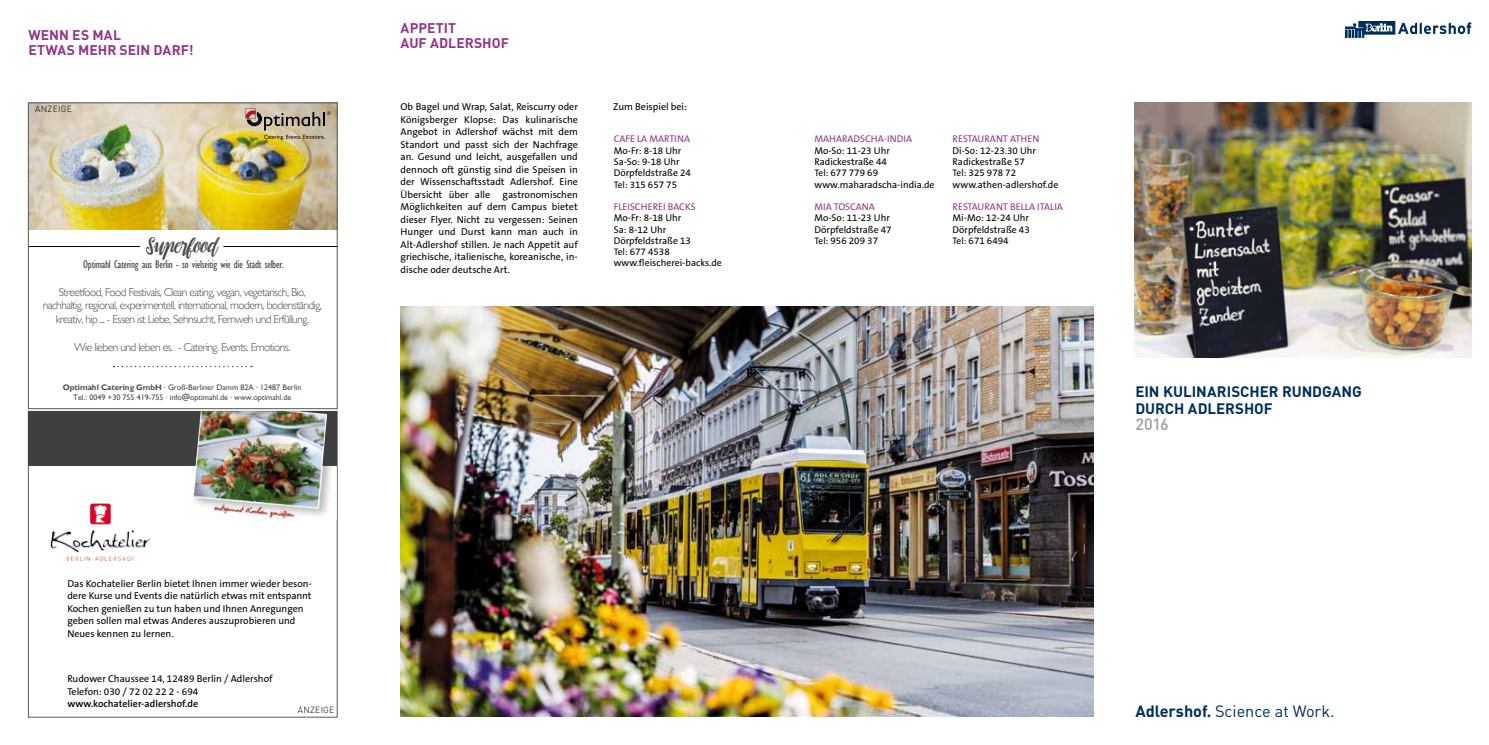
<style>
.page{position:relative;width:1489px;height:745px;background:#fff}
.page>*{position:absolute;margin:0;border:0;box-sizing:border-box;transform-origin:0 0}
.t1{font:19.38px "Fonjava";color:#4b4b4d}
.t2{font:16.25px "DIN";color:#002f5c}
.t3{font:500 16.25px "DIN";color:#9c9e9f}
.t4{font:700 15px/16.2px "DIN";color:#002f5c}
.t5{font:700 13.88px/15px "DIN";letter-spacing:.015em;color:#933588}
.t6{font:300 11.5px/13.8px "Gill Sans";letter-spacing:-.05em;color:#4b4b4d;text-align:center}
.t7{font:condensed 11.5px "Gill Sans";letter-spacing:-.025em;color:#4b4b4d}
.t8{font:10px/12.5px "The Sans B5 Plain";color:#000}
.t9{font:600 10px "The Sans B6";color:#000}
.t10{font:9.75px/11.2px "The Sans B5 Plain";color:#000}
.t11{font:9.75px "The Sans B5 Plain";color:#933588}
.t12{font:300 8.75px "DIN";letter-spacing:.025em;color:#000}
.t13{font:8px/9.6px "Gill Sans";color:#4b4b4d;text-align:center}
.s1{font-weight:700}
.s2{font-size:9.5px}
</style>
<div class="page">
<img style="left:1134px;top:102px;width:336px;height:256px">
<svg style="left:1345px;top:21px;width:126px;height:16px"></svg>
<img style="left:400px;top:306px;width:693px;height:409px">
<img style="left:30px;top:104px;width:305px;height:125px">
<hr style="left:28px;top:246px;width:112px;height:1px;background:#000">
<hr style="left:223px;top:246px;width:114px;height:1px;background:#000">
<svg style="left:245px;top:108px;width:86px;height:32px;background:#ad9f7f"></svg>
<svg style="left:113px;top:365px;width:139px;height:2px"></svg>
<div style="left:28px;top:102px;width:309px;height:306px;border:1px solid #58585a"></div>
<img style="left:50px;top:503px;width:101px;height:58px">
<div style="left:28px;top:411px;width:309px;height:54px;background:#3f3f3f"></div>
<img style="left:188px;top:411px;width:149px;height:108px">
<h3 class="t5" style="left:28px;top:26px;width:23px">WENN</h3>
<h3 class="t5" style="left:72px;top:26px;width:41px">ES MAL</h3>
<h3 class="t5" style="left:28px;top:41px;width:28px">ETWAS</h3>
<h3 class="t5" style="left:78px;top:41px;width:21px">MEHR</h3>
<h3 class="t5" style="left:120px;top:41px;width:9px">SEIN</h3>
<h3 class="t5" style="left:153px;top:41px;width:10px">DARF</h3>
<h3 class="t5" style="left:189px;top:41px;width:6px">!</h3>
<p class="t12" style="left:35px;top:104px;width:38px">ANZEIGE</p>
<h1 class="t1" style="left:146px;top:230px;width:73px">Superfood</h1>
<p class="t6" style="left:43px;top:285px;width:280px">Streetfood, Food Festivals, Clean eating, vegan, vegetarisch, Bio, nachhaltig, regional, experimentell, international, modern, bodenständig, kreativ, hip ... - Essen ist Liebe, Sehnsucht, Fernweh und Erfüllung.</p>
<p class="t6" style="left:74px;top:340px;width:218px">Wie lieben und leben es. - Catering. Events. Emotions.</p>
<p class="t7" style="left:83px;top:257px;width:202px">Optimahl Catering aus Berlin - so vielseitig wie die Stadt selber.</p>
<p class="t13" style="left:63px;top:382px;width:240px"><span class="s1">Optimahl Catering GmbH</span> · Groß-Berliner Damm 82A · 12487 Berlin<br>Tel.: 0049 +30 755 419-755 · info@optimahl.de · www.optimahl.de</p>
<h3 class="t5" style="left:400px;top:20px;width:57px">APPETIT<br>AUF</h3>
<h3 class="t5" style="left:430px;top:35px;width:19px">ADLERSHOF</h3>
<p class="t8" style="left:400px;top:101px;width:179px;text-align:justify">Ob Bagel und Wrap, Salat, Reiscurry oder Königsberger Klopse: Das kulinarische Angebot in Adlershof wächst mit dem Standort und passt sich der Nachfrage an. Gesund und leicht, ausgefallen und dennoch oft günstig sind die Speisen in der Wissenschaftsstadt Adlershof. Eine Übersicht über alle gastronomischen Möglichkeiten auf dem Campus bietet dieser Flyer. Nicht zu vergessen: Seinen Hunger und Durst kann man auch in Alt-Adlershof stillen. Je nach Appetit auf griechische, italienische, koreanische, in&shy;dische oder deutsche Art.</p>
<p class="t8" style="left:613px;top:101px;width:75px">Zum Beispiel bei:</p>
<p class="t11" style="left:613px;top:134px;width:12px">Cafe</p>
<p class="t11" style="left:637px;top:134px;width:47px">La Martina</p>
<p class="t10" style="left:613px;top:145px;width:79px">Mo-Fr: 8-18 Uhr<br>Sa-So: 9-18 Uhr<br>Dörpfeldstraße 24<br><span class="s2">Tel: 3</span>15 657 75</p>
<p class="t11" style="left:613px;top:201px;width:23px">Fleischere</p>
<p class="t11" style="left:663px;top:201px;width:17px">i Backs</p>
<p class="t10" style="left:613px;top:213px;width:110px">Mo-Fr: 8-18 Uhr<br>Sa: 8-12 Uhr<br>Dörpfeldstraße 13<br><span class="s2">Tel:</span> 677 4538 www.fleischerei-backs.de</p>
<p class="t8" style="left:67px;top:577px;width:246px">Das Kochatelier Berlin bietet I hnen immer wieder beson&shy;dere Kurse und Events die natürlich etwas mit entspannt Kochen genießen zu tun haben und I hnen Anregungen geben sollen mal etwas Anderes auszuprobieren und Neues kennen zu lernen.</p>
<p class="t8" style="left:67px;top:672px;width:207px">Rudower Chaussee 14, 12489 Berlin / Adlershof<br>Telefon: 030 / 72 02 22 2 - 694</p>
<p class="t9" style="left:67px;top:698px;width:132px">www.kochatelier-adlershof.de</p>
<p class="t12" style="left:298px;top:704px;width:38px">ANZEIGE</p>
<p class="t11" style="left:814px;top:134px;width:16px">Maharadscha</p>
<p class="t11" style="left:883px;top:134px;width:29px">-India</p>
<p class="t10" style="left:814px;top:145px;width:121px">Mo-So: 11-23 Uhr<br>Radickestraße 44<br><span class="s2">Tel:</span> 677 779 69 www.maharadscha-india.de</p>
<p class="t11" style="left:814px;top:201px;width:27px">Mia Toscana</p>
<p class="t10" style="left:814px;top:212px;width:79px">Mo-So: 11-23 Uhr<br>Dörpfeldstraße 47<br><span class="s2">Tel:</span> 956 209 37</p>
<p class="t11" style="left:952px;top:134px;width:27px">Restauran</p>
<p class="t11" style="left:1002px;top:134px;width:25px">t Athen</p>
<p class="t10" style="left:952px;top:145px;width:107px">Di-So: 12-23.30 Uhr<br>Radickestraße 57<br><span class="s2">Tel:</span> 325 978 72 www.athen-adlershof.de</p>
<p class="t11" style="left:952px;top:201px;width:27px">Restauran</p>
<p class="t11" style="left:1002px;top:201px;width:19px">t Bella</p>
<p class="t11" style="left:1037px;top:201px;width:26px">Italia</p>
<p class="t10" style="left:952px;top:212px;width:79px;text-align:justify">Mi-Mo: 12-24 Uhr Dörpfeldstraße 43<br><span class="s2">Tel:</span> 671 6494</p>
<h3 class="t4" style="left:1135px;top:383px;width:228px">EIN KULINARISCHER RUNDGANG<br>DURCH ADLERSHOF</h3>
<h2 class="t3" style="left:1135px;top:413px;width:35px">2016</h2>
<h2 class="t2" style="left:1135px;top:700px;width:201px"><span class="s1">ADLERSHOF.</span> Science at Work.</h2>
</div>
